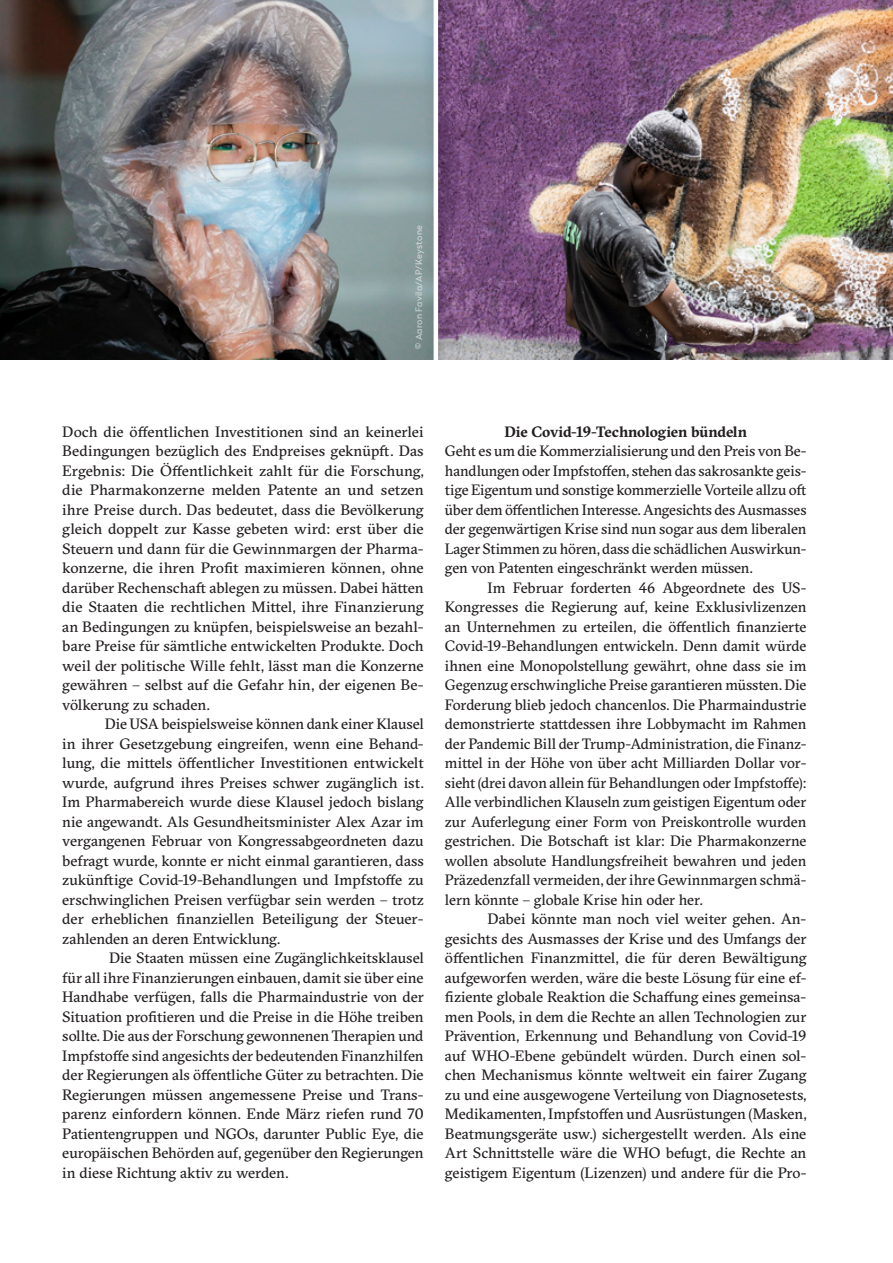
<style>
.page{position:relative;width:893px;height:1263px;background:#fff}
.page>*{position:absolute;margin:0;border:0;box-sizing:border-box;transform-origin:0 0}
.t1{font:15px/19.5px "GT Sectra";letter-spacing:-.005em;color:#231f20;text-align:justify}
.t2{font:700 15px "GT Sectra";letter-spacing:-.01em;color:#231f20}
.t3{font:9px "Radikal";letter-spacing:.03em;color:#fff}
</style>
<div class="page">
<img style="left:0;top:0;width:893px;height:360px">
<hr style="left:434px;top:0;width:4px;height:389px;background:#fff">
<p class="t3" style="left:413px;top:349px;width:125px;rotate:-90deg">© Aaron Favila/AP/Keystone</p>
<p class="t1" style="left:62px;top:422px;width:363px">Doch die öffentlichen Investitionen sind an keinerlei Bedingungen bezüglich des Endpreises geknüpft. Das Ergebnis: Die Öffentlichkeit zahlt für die Forschung, die Pharmakonzerne melden Patente an und setzen ihre Preise durch. Das bedeutet, dass die Bevölkerung gleich doppelt zur Kasse gebeten wird: erst über die Steuern und dann für die Gewinnmargen der Pharma&shy;konzerne, die ihren Profit maximieren können, ohne darüber Rechenschaft ablegen zu müssen. Dabei hätten die Staaten die rechtlichen Mittel, ihre Finanzierung an Bedingungen zu knüpfen, beispielsweise an bezahl&shy;bare Preise für sämtliche entwickelten Produkte. Doch weil der politische Wille fehlt, lässt man die Konzerne gewähren – selbst auf die Gefahr hin, der eigenen Be&shy;völkerung zu schaden.</p>
<p class="t1" style="left:62px;top:714px;width:363px;text-indent:43px">Die USA beispielsweise können dank einer Klausel in ihrer Gesetzgebung eingreifen, wenn eine Behand&shy;lung, die mittels öffentlicher Investitionen entwickelt wurde, aufgrund ihres Preises schwer zugänglich ist.<br>Im Pharmabereich wurde diese Klausel jedoch bislang nie angewandt. Als Gesundheitsminister Alex Azar im vergangenen Februar von Kongressabgeordneten dazu befragt wurde, konnte er nicht einmal garantieren, dass zukünftige Covid-19-Behandlungen und Impfstoffe zu erschwinglichen Preisen verfügbar sein werden – trotz der erheblichen finanziellen Beteiligung der Steuer&shy;zahlenden an deren Entwicklung.</p>
<p class="t1" style="left:62px;top:948px;width:363px;text-indent:47px">Die Staaten müssen eine Zugänglichkeitsklausel für all ihre Finanzierungen einbauen, damit sie über eine Handhabe verfügen, falls die Pharmaindustrie von der Situation profitieren und die Preise in die Höhe treiben sollte. Die aus der Forschung gewonnenen Therapien und Impfstoffe sind angesichts der bedeutenden Finanzhilfen der Regierungen als öffentliche Güter zu betrachten. Die Regierungen müssen angemessene Preise und Trans&shy;parenz einfordern können. Ende März riefen rund 70<br>Patientengruppen und NGOs, darunter Public Eye, die europäischen Behörden auf, gegenüber den Regierungen in diese Richtung aktiv zu werden.</p>
<p class="t2" style="left:504px;top:422px;width:244px">Die Covid-19-Technologien bündeln</p>
<p class="t1" style="left:445px;top:441px;width:363px">Geht es um die Kommerzialisierung und den Preis von Be&shy;handlungen oder Impfstoffen, stehen das sakrosankte geis&shy;tige Eigentum und sonstige kommerzielle Vorteile allzu oft über dem öffentlichen Interesse. Angesichts des Ausmasses der gegenwärtigen Krise sind nun sogar aus dem liberalen Lager Stimmen zu hören, dass die schädlichen Auswirkun&shy;gen von Patenten eingeschränkt werden müssen.</p>
<p class="t1" style="left:445px;top:578px;width:363px;text-indent:43px">Im Februar forderten 46 Abgeordnete des US-Kongresses die Regierung auf, keine Exklusivlizenzen an Unternehmen zu erteilen, die öffentlich finanzierte Covid-19-Behandlungen entwickeln. Denn damit würde ihnen eine Monopolstellung gewährt, ohne dass sie im Gegenzug erschwingliche Preise garantieren müssten. Die Forderung blieb jedoch chancenlos. Die Pharmaindustrie demonstrierte stattdessen ihre Lobbymacht im Rahmen der Pandemic Bill der Trump-Administration, die Finanz&shy;mittel in der Höhe von über acht Milliarden Dollar vor&shy;sieht (drei davon allein für Behandlungen oder Impfstoffe):<br>Alle verbindlichen Klauseln zum geistigen Eigentum oder zur Auferlegung einer Form von Preiskontrolle wurden gestrichen. Die Botschaft ist klar: Die Pharmakonzerne wollen absolute Handlungsfreiheit bewahren und jeden Präzedenzfall vermeiden, der ihre Gewinnmargen schmä&shy;lern könnte – globale Krise hin oder her.</p>
<p class="t1" style="left:445px;top:909px;width:363px;text-indent:43px">Dabei könnte man noch viel weiter gehen. An&shy;gesichts des Ausmasses der Krise und des Umfangs der öffentlichen Finanzmittel, die für deren Bewältigung aufgeworfen werden, wäre die beste Lösung für eine ef&shy;fiziente globale Reaktion die Schaffung eines gemeinsa&shy;men Pools, in dem die Rechte an allen Technologien zur Prävention, Erkennung und Behandlung von Covid-19 auf WHO-Ebene gebündelt würden. Durch einen sol&shy;chen Mechanismus könnte weltweit ein fairer Zugang zu und eine ausgewogene Verteilung von Diagnosetests, Medikamenten, Impfstoffen und Ausrüstungen (Masken, Beatmungsgeräte usw.) sichergestellt werden. Als eine Art Schnittstelle wäre die WHO befugt, die Rechte an geistigem Eigentum (Lizenzen) und andere für die Pro-</p>
</div>
